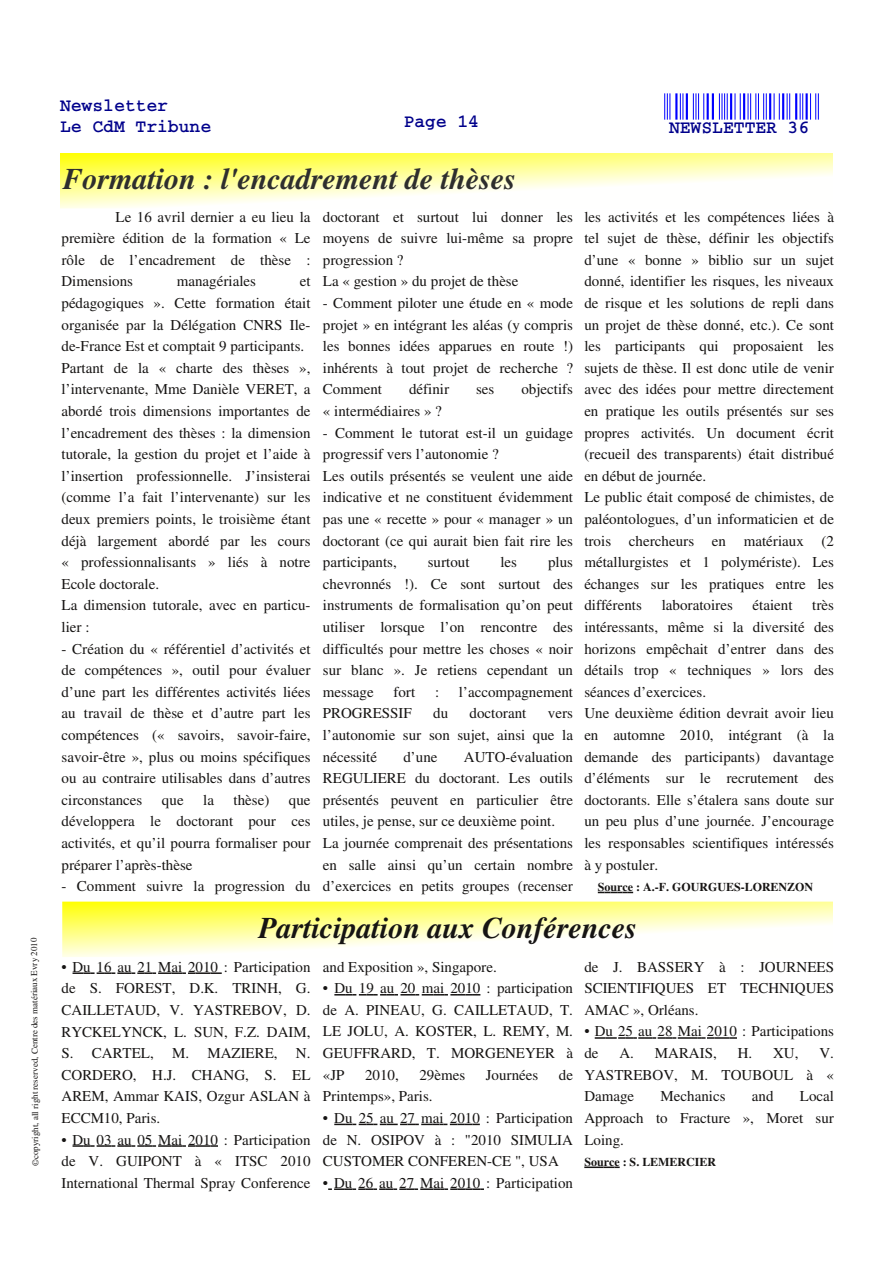
<style>
.page{position:relative;width:893px;height:1263px;background:#fff}
.page>*{position:absolute;margin:0;border:0;box-sizing:border-box;transform-origin:0 0}
.t1{font:italic 500 30px "Nimbus Rom No 9 L";color:#2e2e2e}
.t2{font:italic 500 30px "Nimbus Rom No 9 L";color:#161413}
.t3{font:700 18px/21.6px "Courier";color:#00008b}
.t4{font:15px/21.6px "Nimbus Roman No 9 L";color:#161413;text-align:justify}
.t5{font:500 12px "Nimbus Rom No 9 L";color:#161413}
.t6{font:9px "Nimbus Roman No 9 L";letter-spacing:-.01em;color:#161413}
</style>
<div class="page">
<svg style="left:664px;top:93px;width:155px;height:27px"></svg>
<svg style="left:60px;top:153px;width:773px;height:55px"></svg>
<svg style="left:598px;top:892px;width:35px;height:1px"></svg>
<svg style="left:62px;top:901px;width:771px;height:56px"></svg>
<svg style="left:73px;top:972px;width:149px;height:2px"></svg>
<svg style="left:73px;top:1145px;width:145px;height:2px"></svg>
<svg style="left:334px;top:994px;width:146px;height:1px"></svg>
<svg style="left:334px;top:1124px;width:146px;height:1px"></svg>
<svg style="left:328px;top:1188px;width:156px;height:2px"></svg>
<svg style="left:595px;top:1037px;width:142px;height:2px"></svg>
<svg style="left:584px;top:1166px;width:36px;height:2px"></svg>
<p class="t6" style="left:28px;top:1166px;width:230px;rotate:-90deg">©copyright, all right reserved, Centre des matériaux Evry 2010</p>
<p class="t3" style="left:60px;top:95px;width:153px">Newsletter<br>Le CdM Tribune</p>
<p class="t3" style="left:404px;top:111px;width:77px">Page 14</p>
<h1 class="t1" style="left:63px;top:155px;width:455px">Formation : l'encadrement de thèses</h1>
<p class="t3" style="left:669px;top:117px;width:142px">NEWSLETTER 36</p>
<p class="t4" style="left:61px;top:205px;width:250px;text-indent:54px">Le 16 avril dernier a eu lieu la première édition de la formation « Le rôle de l’encadrement de thèse :<br>Dimensions</p>
<p class="t4" style="left:323px;top:205px;width:252px;text-align:left">doctorant et surtout lui donner les moyens de suivre lui-même sa propre progression ?<br>La « gestion » du projet de thèse</p>
<p class="t4" style="left:323px;top:291px;width:252px">- Comment piloter une étude en « mode projet » en intégrant les aléas (y compris les bonnes idées apparues en route !) inhérents à tout projet de recherche ?<br>Comment</p>
<p class="t4" style="left:584px;top:205px;width:251px;text-align:left">les activités et les compétences liées à tel sujet de thèse, définir les objectifs d’une « bonne » biblio sur un sujet donné, identifier les risques, les niveaux de risque et les solutions de repli dans un projet de thèse donné, etc.). Ce sont les participants qui proposaient les sujets de thèse. Il est donc utile de venir avec des idées pour mettre directement en pratique les outils présentés sur ses propres activités. Un document écrit (recueil des transparents) était distribué en début de journée.<br>Le public était composé de chimistes, de paléontologues, d’un informaticien et de trois chercheurs en matériaux (2 métallurgistes et 1 polymériste). Les échanges sur les pratiques entre les différents</p>
<p class="t4" style="left:177px;top:269px;width:81px">managériales</p>
<p class="t4" style="left:61px;top:269px;width:251px;text-align:left;text-indent:238px">et pédagogiques ». Cette formation était organisée par la Délégation CNRS Ile&shy;de-France Est et comptait 9 participants.<br>Partant de la « charte des thèses », l’intervenante, Mme Danièle VERET, a abordé trois dimensions importantes de l’encadrement des thèses : la dimension tutorale, la gestion du projet et l’aide à l’insertion professionnelle. J’insisterai (comme l’a fait l’intervenante) sur les deux premiers points, le troisième étant déjà largement abordé par les cours « professionnalisants » liés à notre Ecole doctorale.<br>La dimension tutorale, avec en particu&shy;lier :</p>
<p class="t4" style="left:61px;top:637px;width:251px">- Création du « référentiel d’activités et de compétences », outil pour évaluer d’une part les différentes activités liées au travail de thèse et d’autre part les compétences (« savoirs, savoir-faire, savoir-être », plus ou moins spécifiques ou au contraire utilisables dans d’autres circonstances</p>
<p class="t4" style="left:409px;top:377px;width:42px">définir</p>
<p class="t4" style="left:476px;top:377px;width:20px">ses</p>
<p class="t4" style="left:521px;top:377px;width:53px">objectifs</p>
<p class="t4" style="left:323px;top:399px;width:121px">« intermédiaires » ?</p>
<p class="t4" style="left:323px;top:421px;width:252px;text-align:left">- Comment le tutorat est-il un guidage progressif vers l’autonomie ?<br>Les outils présentés se veulent une aide indicative et ne constituent évidemment pas une « recette » pour « manager » un doctorant (ce qui aurait bien fait rire les participants,</p>
<p class="t4" style="left:323px;top:550px;width:252px;text-indent:225px">plus chevronnés !). Ce sont surtout des instruments de formalisation qu’on peut utiliser lorsque l’on rencontre des difficultés pour mettre les choses « noir sur blanc ». Je retiens cependant un message</p>
<p class="t4" style="left:428px;top:550px;width:43px">surtout</p>
<p class="t4" style="left:500px;top:550px;width:18px">les</p>
<p class="t4" style="left:662px;top:593px;width:73px">laboratoires</p>
<p class="t4" style="left:752px;top:593px;width:41px">étaient</p>
<p class="t4" style="left:584px;top:593px;width:251px;text-align:left;text-indent:228px">très intéressants, même si la diversité des horizons empêchait d’entrer dans des détails trop « techniques » lors des séances d’exercices.<br>Une deuxième édition devrait avoir lieu en automne 2010, intégrant (à la demande des participants) davantage d’éléments sur le recrutement des doctorants. Elle s’étalera sans doute sur un peu plus d’une journée. J’encourage les responsables scientifiques intéressés à y postuler.</p>
<p class="t5" style="left:598px;top:877px;width:217px">Source : A.-F. GOURGUES-LORENZON</p>
<h1 class="t2" style="left:259px;top:903px;width:380px">Participation aux Conférences</h1>
<p class="t4" style="left:61px;top:955px;width:251px">• Du 16 au 21 Mai 2010 : Participation de S. FOREST, D.K. TRINH, G.<br>CAILLETAUD, V. YASTREBOV, D.<br>RYCKELYNCK, L. SUN, F.Z. DAIM, S. CARTEL, M. MAZIERE, N.<br>CORDERO, H.J. CHANG, S. EL AREM, Ammar KAIS, Ozgur ASLAN à ECCM10, Paris.</p>
<p class="t4" style="left:61px;top:1127px;width:250px">• Du 03 au 05 Mai 2010 : Participation de V. GUIPONT à « ITSC 2010<br>International Thermal Spray Conference</p>
<p class="t4" style="left:393px;top:680px;width:23px">fort</p>
<p class="t4" style="left:435px;top:680px;width:6px">:</p>
<p class="t4" style="left:459px;top:680px;width:116px">l’accompagnement</p>
<p class="t4" style="left:323px;top:701px;width:90px">PROGRESSIF</p>
<p class="t4" style="left:433px;top:701px;width:16px">du</p>
<p class="t4" style="left:470px;top:701px;width:58px">doctorant</p>
<p class="t4" style="left:323px;top:701px;width:252px;text-indent:225px">vers l’autonomie sur son sujet, ainsi que la nécessité</p>
<p class="t4" style="left:323px;top:745px;width:252px;text-align:left;text-indent:141px">AUTO-évaluation REGULIERE du doctorant. Les outils présentés peuvent en particulier être utiles, je pense, sur ce deuxième point.<br>La journée comprenait des présentations en salle ainsi qu’un certain nombre d’exercices en petits groupes (recenser</p>
<p class="t4" style="left:403px;top:745px;width:36px">d’une</p>
<p class="t4" style="left:162px;top:788px;width:23px">que</p>
<p class="t4" style="left:203px;top:788px;width:12px">la</p>
<p class="t4" style="left:234px;top:788px;width:37px">thèse)</p>
<p class="t4" style="left:61px;top:788px;width:251px;text-indent:227px">que développera le doctorant pour ces activités, et qu’il pourra formaliser pour préparer l’après-thèse</p>
<p class="t4" style="left:61px;top:874px;width:250px">- Comment suivre la progression du</p>
<p class="t4" style="left:323px;top:955px;width:175px">and Exposition », Singapore.</p>
<p class="t4" style="left:323px;top:976px;width:252px">• Du 19 au 20 mai 2010 : participation de A. PINEAU, G. CAILLETAUD, T.<br>LE JOLU, A. KOSTER, L. REMY, M.<br>GEUFFRARD, T. MORGENEYER à «JP</p>
<p class="t4" style="left:584px;top:955px;width:251px">de J. BASSERY à : JOURNEES SCIENTIFIQUES ET TECHNIQUES AMAC », Orléans.</p>
<p class="t4" style="left:584px;top:1019px;width:251px">• Du 25 au 28 Mai 2010 : Participations de</p>
<p class="t4" style="left:619px;top:1041px;width:99px">A. MARAIS,</p>
<p class="t4" style="left:738px;top:1041px;width:62px">H. XU,</p>
<p class="t4" style="left:584px;top:1041px;width:251px;text-indent:235px">V.<br>YASTREBOV, M. TOUBOUL à « Damage</p>
<p class="t4" style="left:365px;top:1063px;width:35px">2010,</p>
<p class="t4" style="left:419px;top:1063px;width:47px">29èmes</p>
<p class="t4" style="left:486px;top:1063px;width:54px">Journées</p>
<p class="t4" style="left:559px;top:1063px;width:16px">de</p>
<p class="t4" style="left:323px;top:1084px;width:111px">Printemps», Paris.</p>
<p class="t4" style="left:323px;top:1106px;width:252px">• Du 25 au 27 mai 2010 : Participation de N. OSIPOV à : "2010 SIMULIA CUSTOMER CONFEREN-CE ", USA</p>
<p class="t4" style="left:323px;top:1171px;width:252px">• Du 26 au 27 Mai 2010 : Participation</p>
<p class="t4" style="left:584px;top:1084px;width:251px;text-indent:216px">Local Approach to Fracture », Moret sur Loing.</p>
<p class="t5" style="left:584px;top:1152px;width:133px">Source : S. LEMERCIER</p>
<p class="t4" style="left:661px;top:1084px;width:66px">Mechanics</p>
<p class="t4" style="left:752px;top:1084px;width:23px">and</p>
</div>
